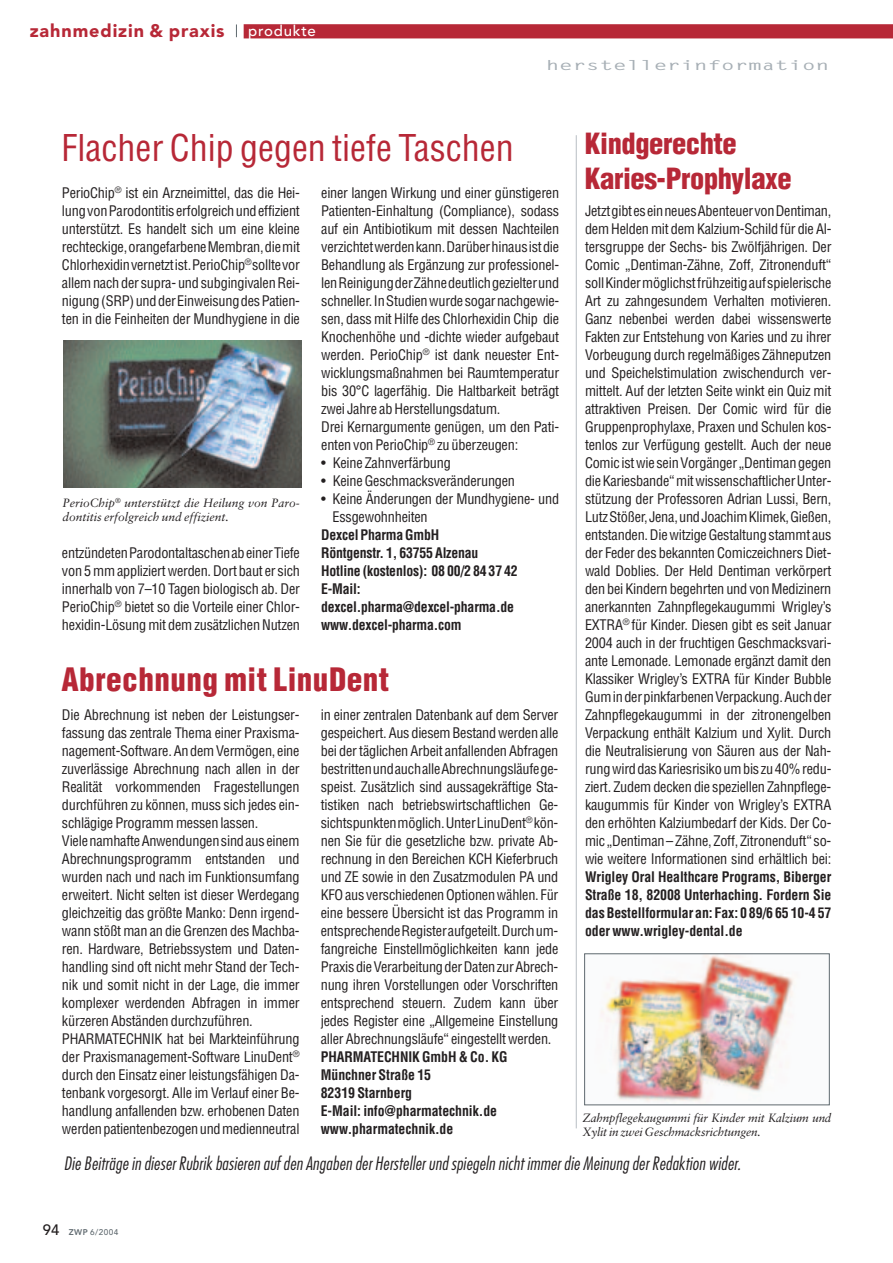
<style>
.page{position:relative;width:893px;height:1263px;background:#fff}
.page>*{position:absolute;margin:0;border:0;box-sizing:border-box;transform-origin:0 0}
.t1{font:condensed 36px "Helvetica";color:#b72837}
.t2{font:900 condensed 31.5px "Helvetica";letter-spacing:.015em;color:#b72837}
.t3{font:900 condensed 28.5px/34.2px "Helvetica";letter-spacing:-.015em;color:#b72837}
.t4{font:italic 300 condensed 18px "Futura";color:#231f20}
.t5{font:900 18px "Avenir";letter-spacing:.05em;color:#b72837}
.t6{font:500 15px "Avenir";letter-spacing:.05em;color:#fff}
.t7{font:condensed 14.25px/18px "Helvetica";letter-spacing:-.015em;color:#231f20;text-align:justify}
.t8{font:700 condensed 14.25px/18px "Helvetica";letter-spacing:-.005em;color:#231f20}
.t9{font:700 13.5px "Letter Gothic";color:#a8b0b6;scale:1.67 1}
.t10{font:italic 12px/13.5px "Sabon";letter-spacing:-.015em;color:#231f20}
.t11{font:500 8.25px "Avenir";color:#5f696f}
.s1{font-size:15px;color:#231f20}
.s2{font-weight:800}
</style>
<div class="page">
<div style="left:244px;top:24px;width:649px;height:14px;background:#b72837"></div>
<svg style="left:236px;top:24px;width:1px;height:13px"></svg>
<img style="left:600px;top:955px;width:194px;height:147px">
<div style="left:584px;top:953px;width:246px;height:152px;border:1px solid #5f696f"></div>
<hr style="left:576px;top:135px;width:1px;height:993px;background:#b8bfc4">
<img style="left:63px;top:340px;width:239px;height:147px">
<p class="t5" style="left:30px;top:24px;width:196px">zahnmedizin &amp; praxis</p>
<p class="t6" style="left:248px;top:24px;width:69px">produkte</p>
<p class="t9" style="left:546px;top:60px;width:171px">herstellerinformation</p>
<h1 class="t1" style="left:62px;top:134px;width:454px">Flacher Chip gegen tiefe Taschen</h1>
<p class="t7" style="left:62px;top:185px;width:239px">PerioChip<sup>®</sup> ist ein Arzneimittel, das die Hei&shy;lung von Parodontitis erfolgreich und effizient unterstützt. Es handelt sich um eine kleine rechteckige, orangefarbene Membran, die mit Chlorhexidin vernetzt ist. PerioChip<sup>®</sup> sollte vor allem nach der supra- und subgingivalen Rei&shy;nigung (SRP) und der Einweisung des Patien&shy;ten in die Feinheiten der Mundhygiene in die</p>
<p class="t10" style="left:63px;top:497px;width:239px">PerioChip<sup>®</sup> unterstützt die Heilung von Paro&shy;dontitis erfolgreich und effizient.</p>
<p class="t7" style="left:62px;top:545px;width:239px">entzündeten Parodontaltaschen ab einer Tiefe von 5 mm appliziert werden. Dort baut er sich innerhalb von 7–10 Tagen biologisch ab. Der PerioChip<sup>®</sup> bietet so die Vorteile einer Chlor&shy;hexidin-Lösung mit dem zusätzlichen Nutzen</p>
<p class="t7" style="left:321px;top:185px;width:239px;text-align:left">einer langen Wirkung und einer günstigeren Patienten-Einhaltung (Compliance), sodass auf ein Antibiotikum mit dessen Nachteilen verzichtet werden kann. Darüber hinaus ist die Behandlung als Ergänzung zur professionel&shy;len Reinigung der Zähne deutlich gezielter und schneller. In Studien wurde sogar nachgewie&shy;sen, dass mit Hilfe des Chlorhexidin Chip die Knochenhöhe und -dichte wieder aufgebaut werden. PerioChip<sup>®</sup> ist dank neuester Ent&shy;wicklungsmaßnahmen bei Raumtemperatur bis 30°C lagerfähig. Die Haltbarkeit beträgt zwei Jahre ab Herstellungsdatum.<br>Drei Kernargumente genügen, um den Pati&shy;enten von PerioChip<sup>®</sup> zu überzeugen:</p>
<p class="t7" style="left:321px;top:455px;width:131px">• Keine Zahnverfärbung</p>
<p class="t7" style="left:321px;top:473px;width:195px">• Keine Geschmacksveränderungen</p>
<p class="t7" style="left:333px;top:491px;width:228px;text-indent:-11px">• Keine Änderungen der Mundhygiene- und<br>Essgewohnheiten</p>
<p class="t8" style="left:321px;top:527px;width:198px">Dexcel Pharma GmbH<br>Röntgenstr. 1, 63755 Alzenau<br>Hotline (kostenlos): 08 00/2 84 37 42<br>E-Mail: dexcel.pharma@dexcel-pharma.de www.dexcel-pharma.com</p>
<h2 class="t2" style="left:62px;top:668px;width:329px">Abrechnung mit LinuDent</h2>
<p class="t7" style="left:62px;top:707px;width:239px;text-align:left">Die Abrechnung ist neben der Leistungser&shy;fassung das zentrale Thema einer Praxisma&shy;nagement-Software. An dem Vermögen, eine zuverlässige Abrechnung nach allen in der Realität vorkommenden Fragestellungen durchführen zu können, muss sich jedes ein&shy;schlägige Programm messen lassen.<br>Viele namhafte Anwendungen sind aus einem Abrechnungsprogramm entstanden und wurden nach und nach im Funktionsumfang erweitert. Nicht selten ist dieser Werdegang gleichzeitig das größte Manko: Denn irgend&shy;wann stößt man an die Grenzen des Machba&shy;ren. Hardware, Betriebssystem und Daten&shy;handling sind oft nicht mehr Stand der Tech&shy;nik und somit nicht in der Lage, die immer komplexer werdenden Abfragen in immer kürzeren Abständen durchzuführen.<br>PHARMATECHNIK hat bei Markteinführung der Praxismanagement-Software LinuDent<sup>® </sup>durch den Einsatz einer leistungsfähigen Da&shy;tenbank vorgesorgt. Alle im Verlauf einer Be&shy;handlung anfallenden bzw. erhobenen Daten werden patientenbezogen und medienneutral</p>
<p class="t7" style="left:321px;top:707px;width:239px">in einer zentralen Datenbank auf dem Server gespeichert. Aus diesem Bestand werden alle bei der täglichen Arbeit anfallenden Abfragen bestritten und auch alle Abrechnungsläufe ge&shy;speist. Zusätzlich sind aussagekräftige Sta&shy;tistiken nach betriebswirtschaftlichen Ge&shy;sichtspunkten möglich. Unter LinuDent<sup>®</sup>kön&shy;nen Sie für die gesetzliche bzw. private Ab&shy;rechnung in den Bereichen KCH Kieferbruch und ZE sowie in den Zusatzmodulen PA und KFO aus verschiedenen Optionen wählen. Für eine bessere Übersicht ist das Programm in entsprechende Register aufgeteilt. Durch um&shy;fangreiche Einstellmöglichkeiten kann jede Praxis die Verarbeitung der Daten zur Abrech&shy;nung ihren Vorstellungen oder Vorschriften entsprechend steuern. Zudem kann über jedes Register eine „Allgemeine Einstellung aller Abrechnungsläufe“ eingestellt werden.</p>
<p class="t8" style="left:321px;top:1049px;width:188px">PHARMATECHNIK GmbH &amp; Co. KG<br>Münchner Straße 15<br>82319 Starnberg<br>E-Mail: info@pharmatechnik.de www.pharmatechnik.de</p>
<h3 class="t3" style="left:585px;top:129px;width:208px">Kindgerechte<br>Karies-Prophylaxe</h3>
<p class="t7" style="left:585px;top:203px;width:248px">Jetzt gibt es ein neues Abenteuer von Dentiman, dem Helden mit dem Kalzium-Schild für die Al&shy;tersgruppe der Sechs- bis Zwölfjährigen. Der Comic „Dentiman-Zähne, Zoff, Zitronenduft“ soll Kinder möglichst frühzeitig auf spielerische Art zu zahngesundem Verhalten motivieren.<br>Ganz nebenbei werden dabei wissenswerte Fakten zur Entstehung von Karies und zu ihrer Vorbeugung durch regelmäßiges Zähneputzen und Speichelstimulation zwischendurch ver&shy;mittelt. Auf der letzten Seite winkt ein Quiz mit attraktiven Preisen. Der Comic wird für die Gruppenprophylaxe, Praxen und Schulen kos&shy;tenlos zur Verfügung gestellt. Auch der neue Comic ist wie sein Vorgänger „Dentiman gegen die Kariesbande“ mit wissenschaftlicher Unter&shy;stützung der Professoren Adrian Lussi, Bern, Lutz Stößer, Jena, und Joachim Klimek, Gießen, entstanden. Die witzige Gestaltung stammt aus der Feder des bekannten Comiczeichners Diet&shy;wald Doblies. Der Held Dentiman verkörpert den bei Kindern begehrten und von Medizinern anerkannten Zahnpflegekaugummi Wrigley’s EXTRA<sup>®</sup> für Kinder. Diesen gibt es seit Januar 2004 auch in der fruchtigen Geschmacksvari&shy;ante Lemonade. Lemonade ergänzt damit den Klassiker Wrigley’s EXTRA für Kinder Bubble Gum in der pinkfarbenen Verpackung. Auch der Zahnpflegekaugummi in der zitronengelben Verpackung enthält Kalzium und Xylit. Durch die Neutralisierung von Säuren aus der Nah&shy;rung wird das Kariesrisiko um bis zu 40% redu&shy;ziert. Zudem decken die speziellen Zahnpflege&shy;kaugummis für Kinder von Wrigley’s EXTRA den erhöhten Kalziumbedarf der Kids. Der Co&shy;mic „Dentiman – Zähne, Zoff, Zitronenduft“ so&shy;wie weitere Informationen sind erhältlich bei:</p>
<p class="t8" style="left:585px;top:869px;width:248px;text-align:justify">Wrigley Oral Healthcare Programs, Biberger Straße 18, 82008 Unterhaching. Fordern Sie das Bestellformular an: Fax: 0 89/6 65 10-4 57 oder www.wrigley-dental.de</p>
<p class="t10" style="left:583px;top:1112px;width:250px">Zahnpflegekaugummi für Kinder mit Kalzium und<br>Xylit in zwei Geschmacksrichtungen.</p>
<p class="t4" style="left:64px;top:1155px;width:681px">Die Beiträge in dieserRubrik basieren auf den Angaben derHerstellerund spiegeln nichtimmerdie Meinung derRedaktion wider.</p>
<p class="t11" style="left:43px;top:1228px;width:77px"><span class="s1">94</span> <span class="s2">ZWP</span> 6/2004</p>
</div>
